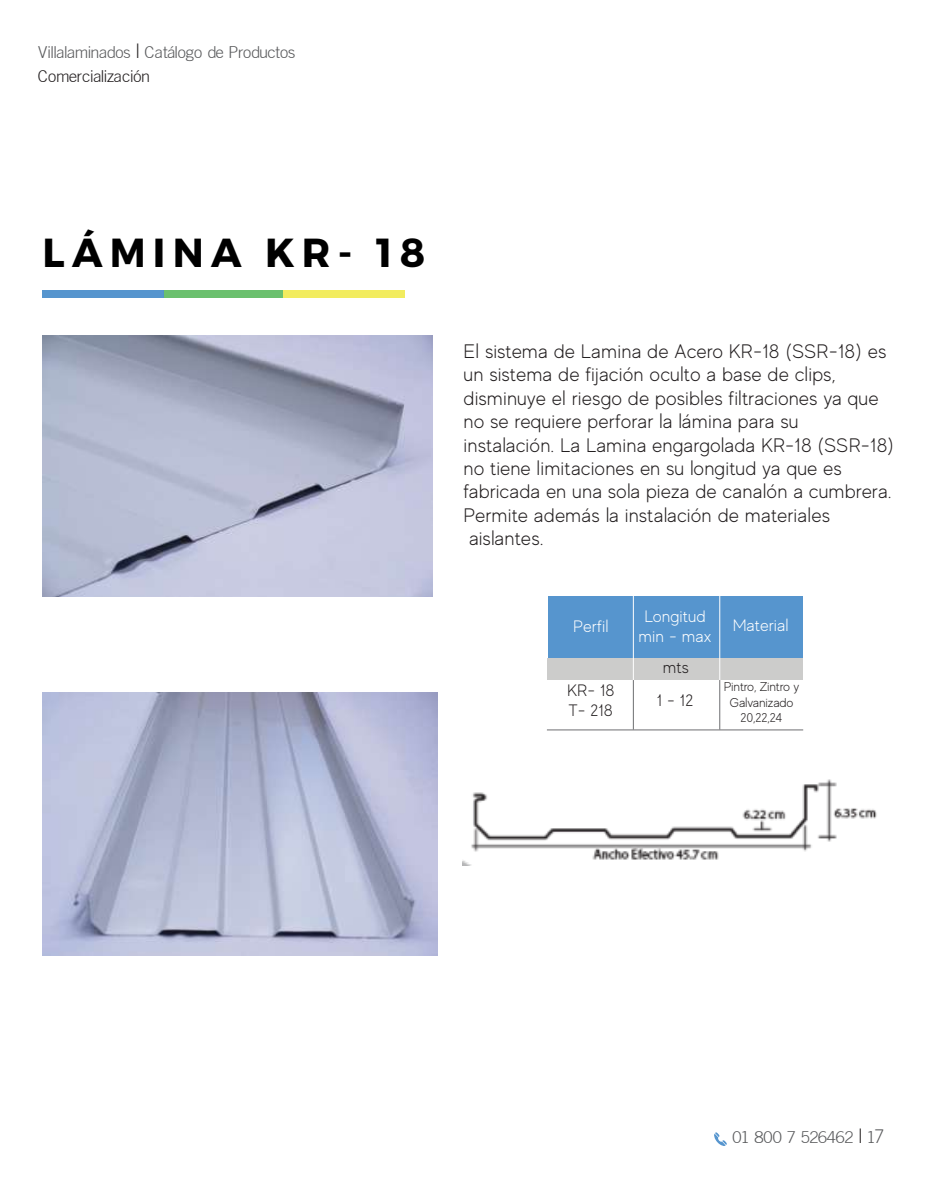
<style>
.page{position:relative;width:936px;height:1191px;background:#fff}
.page>*{position:absolute;margin:0;border:0;box-sizing:border-box;transform-origin:0 0}
.t1{font:40.5px "Trueno Bd";letter-spacing:.185em;color:#000}
.t2{font:300 19.5px/23.4px "MADE Evolve Sans";color:#231f20}
.t3{font:16.5px/23.5px "Tradition Sans X Light";color:#58595b}
.t4{font:300 16.5px/19.8px "MADE Evolve Sans";letter-spacing:.01em;color:#fff;text-align:center}
.t5{font:300 16.5px/19.8px "MADE Evolve Sans";letter-spacing:.01em;color:#231f20}
.t6{font:300 12.75px/15.3px "MADE Evolve Sans";letter-spacing:-.02em;color:#231f20;text-align:center}
.s1{font-size:19.5px;color:#231f20}
.s2{color:#231f20}
.s3{font-family:"MADE Evolve Sans";font-weight:300;font-size:19.5px}
</style>
<div class="page">
<div style="left:283px;top:290px;width:121px;height:8px;background:#f2ec5a"></div>
<div style="left:164px;top:290px;width:119px;height:8px;background:#67be6a"></div>
<div style="left:43px;top:290px;width:121px;height:8px;background:#5192cd"></div>
<div style="left:548px;top:596px;width:85px;height:62px;background:#5192cd"></div>
<div style="left:633px;top:596px;width:85px;height:62px;background:#5192cd"></div>
<div style="left:718px;top:596px;width:85px;height:62px;background:#5192cd"></div>
<div style="left:547px;top:659px;width:256px;height:21px;background:#cccccb"></div>
<hr style="left:547px;top:729px;width:256px;height:1px;background:#6d6e71">
<hr style="left:633px;top:595px;width:1px;height:85px;background:#fff">
<hr style="left:633px;top:680px;width:1px;height:49px;background:#6d6e71">
<hr style="left:719px;top:595px;width:1px;height:85px;background:#fff">
<hr style="left:719px;top:680px;width:1px;height:49px;background:#6d6e71">
<img style="left:43px;top:336px;width:389px;height:260px">
<img style="left:43px;top:693px;width:394px;height:262px">
<img style="left:462px;top:779px;width:415px;height:86px">
<svg style="left:714px;top:1132px;width:12px;height:14px"></svg>
<p class="t3" style="left:38px;top:40px;width:258px">Villalaminados <span class="s1">|</span> Catálogo de Productos<br><span class="s2">Comercialización</span></p>
<h1 class="t1" style="left:43px;top:227px;width:384px">LÁMINA KR- 18</h1>
<p class="t2" style="left:463px;top:339px;width:432px">El sistema de Lamina de Acero KR-18 (SSR-18) es un sistema de fijación oculto a base de clips, disminuye el riesgo de posibles filtraciones ya que no se requiere perforar la lámina para su instalación. La Lamina engargolada KR-18 (SSR-18) no tiene limitaciones en su longitud ya que es fabricada en una sola pieza de canalón a cumbrera.<br>Permite además la instalación de materiales aislantes.</p>
<p class="t4" style="left:573px;top:616px;width:37px">Perfil</p>
<p class="t4" style="left:638px;top:606px;width:74px">Longitud min - max</p>
<p class="t4" style="left:732px;top:615px;width:58px">Material</p>
<p class="t5" style="left:662px;top:657px;width:28px">mts</p>
<p class="t5" style="left:567px;top:680px;width:49px">KR- 18<br>T- 218</p>
<p class="t5" style="left:656px;top:690px;width:38px">1 - 12</p>
<p class="t6" style="left:723px;top:679px;width:77px">Pintro, Zintro y<br>Galvanizado<br>20,22,24</p>
<p class="t3" style="left:732px;top:1125px;width:153px">01 800 7 526462 <span class="s1">|</span> 1<span class="s3">7</span></p>
</div>
